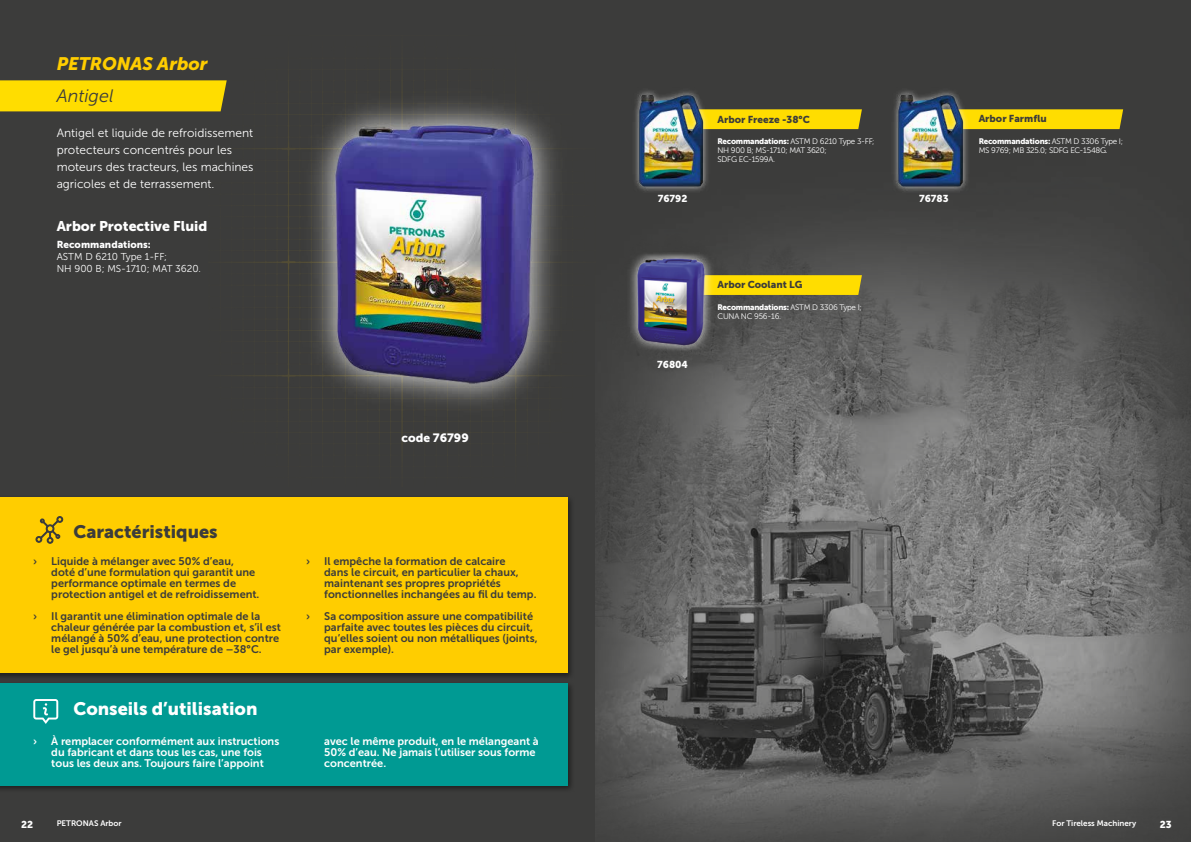
<style>
.page{position:relative;width:1191px;height:842px;background:#3c3c3b}
.page>*{position:absolute;margin:0;border:0;box-sizing:border-box;transform-origin:0 0}
.t1{font:18px "Museo Sans 900";color:#fff}
.t2{font:18px "Museo Sans 900";color:#3c3c3b}
.t3{font:italic 18px "Museo Sans 900";color:#ffcd00}
.t4{font:italic 18px "Museo Sans 300";color:#3c3c3b}
.t5{font:14px "Museo Sans 900";color:#fff}
.t6{font:12px/17px "Museo Sans 300";color:#fff}
.t7{font:12px "Museo Sans 900";color:#fff}
.t8{font:11px/11px "Museo Sans 700";color:#3c3c3b}
.t9{font:11px/11px "Museo Sans 700";color:#fff}
.t10{font:10px "Museo Sans 900";color:#3c3c3b}
.t11{font:10px/12px "Museo Sans 300";color:#fff}
.t12{font:10px "Museo Sans 900";color:#fff}
.t13{font:8px/9px "Museo Sans 300";letter-spacing:-.03em;color:#fff}
.t14{font:8px "Museo Sans 900";letter-spacing:-.03em;color:#fff}
.t15{font:8px "Museo Sans 700";color:#fff}
.s1{font-family:"Museo Sans 900"}
.s2{font-family:"Museo Sans 300"}
</style>
<div class="page">
<img style="left:596px;top:109px;width:595px;height:733px">
<div style="left:0;top:495px;width:575px;height:185px;background:#000;opacity:.5"></div>
<div style="left:0;top:497px;width:567px;height:175px;background:#ffcd00"></div>
<div style="left:0;top:680px;width:575px;height:114px;background:#000;opacity:.5"></div>
<div style="left:0;top:683px;width:567px;height:102px;background:#009a93"></div>
<div style="left:710px;top:109px;width:152px;height:20px;background:#fd0"></div>
<div style="left:969px;top:109px;width:154px;height:20px;background:#fd0"></div>
<div style="left:718px;top:275px;width:144px;height:20px;background:#fd0"></div>
<div style="left:0;top:80px;width:227px;height:31px;background:#fd0"></div>
<img style="left:631px;top:90px;width:79px;height:102px">
<img style="left:890px;top:91px;width:79px;height:101px">
<img style="left:297px;top:92px;width:261px;height:329px">
<img style="left:624px;top:246px;width:94px;height:112px">
<svg style="left:33px;top:699px;width:25px;height:25px"></svg>
<svg style="left:35px;top:516px;width:28px;height:28px"></svg>
<h1 class="t3" style="left:57px;top:54px;width:152px">PETRONAS Arbor</h1>
<h1 class="t4" style="left:57px;top:86px;width:58px">Antigel</h1>
<p class="t6" style="left:57px;top:125px;width:198px">Antigel et liquide de refroidissement protecteurs concentrés pour les moteurs des tracteurs, les machines agricoles et de terrassement.</p>
<p class="t5" style="left:57px;top:218px;width:152px">Arbor Protective Fluid</p>
<p class="t12" style="left:57px;top:239px;width:96px">Recommandations:</p>
<p class="t11" style="left:57px;top:251px;width:146px">ASTM D 6210 Type 1-FF;<br>NH 900 B; MS-1710; MAT 3620.</p>
<p class="t7" style="left:401px;top:431px;width:69px">code 76799</p>
<h1 class="t2" style="left:73px;top:521px;width:146px">Caractéristiques</h1>
<p class="t8" style="left:33px;top:556px;width:5px">›</p>
<p class="t8" style="left:51px;top:556px;width:210px">Liquide à mélanger avec 50% d’eau, doté d’une formulation qui garantit une performance optimale en termes de protection antigel et de refroidissement.</p>
<p class="t8" style="left:33px;top:611px;width:5px">›</p>
<p class="t8" style="left:51px;top:611px;width:231px">Il garantit une élimination optimale de la chaleur générée par la combustion et, s’il est mélangé à 50% d’eau, une protection contre le gel jusqu’à une température de –38°C.</p>
<h1 class="t1" style="left:73px;top:699px;width:186px">Conseils d’utilisation</h1>
<p class="t9" style="left:33px;top:735px;width:5px">›</p>
<p class="t9" style="left:51px;top:735px;width:229px">À remplacer conformément aux instructions du fabricant et dans tous les cas, une fois tous les deux ans. Toujours faire l’appoint</p>
<p class="t8" style="left:306px;top:556px;width:5px">›</p>
<p class="t8" style="left:324px;top:556px;width:214px">Il empêche la formation de calcaire<br>dans le circuit, en particulier la chaux, maintenant ses propres propriétés fonctionnelles inchangées au fil du temp.</p>
<p class="t8" style="left:306px;top:611px;width:5px">›</p>
<p class="t8" style="left:324px;top:611px;width:215px">Sa composition assure une compatibilité parfaite avec toutes les pièces du circuit, qu’elles soient ou non métalliques (joints, par exemple).</p>
<p class="t9" style="left:324px;top:735px;width:216px">avec le même produit, en le mélangeant à<br>50% d’eau. Ne jamais l’utiliser sous forme concentrée.</p>
<p class="t10" style="left:717px;top:113px;width:94px">Arbor Freeze -38°C</p>
<p class="t10" style="left:978px;top:112px;width:70px">Arbor Farmflu</p>
<p class="t13" style="left:717px;top:137px;width:159px"><span class="s1">Recommandations:</span> ASTM D 6210 Type 3-FF;<br>NH 900 B; MS-1710; MAT 3620;<br>SDFG EC-1599A.</p>
<p class="t14" style="left:978px;top:137px;width:146px">Recommandations: <span class="s2">ASTM D 3306 Type I;</span></p>
<p class="t13" style="left:978px;top:146px;width:131px">MS 9769; MB 325.0; SDFG EC-1548G.</p>
<p class="t12" style="left:658px;top:193px;width:31px">76792</p>
<p class="t12" style="left:919px;top:193px;width:31px">76783</p>
<p class="t10" style="left:717px;top:279px;width:87px">Arbor Coolant LG</p>
<p class="t12" style="left:657px;top:359px;width:32px">76804</p>
<p class="t14" style="left:717px;top:303px;width:146px">Recommandations: <span class="s2">ASTM D 3306 Type I;</span></p>
<p class="t13" style="left:717px;top:312px;width:65px">CUNA NC 956-16.</p>
<p class="t12" style="left:21px;top:818px;width:14px">22</p>
<p class="t15" style="left:57px;top:819px;width:66px">PETRONAS Arbor</p>
<p class="t15" style="left:1052px;top:819px;width:86px">For Tireless Machinery</p>
<p class="t12" style="left:1160px;top:818px;width:13px">23</p>
</div>
